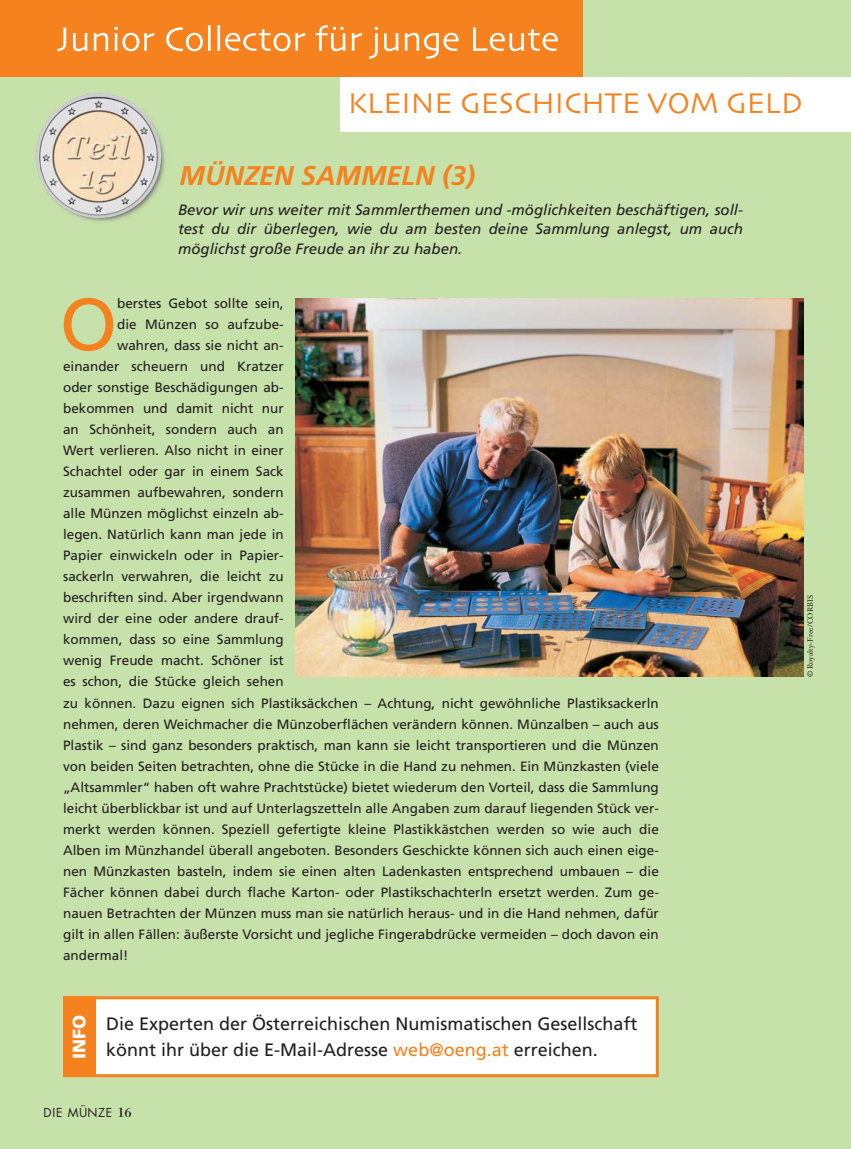
<style>
.page{position:relative;width:851px;height:1149px;background:#fff}
.page>*{position:absolute;margin:0;border:0;box-sizing:border-box;transform-origin:0 0}
.t1{font:73.65px "Frutiger";color:#f5821f}
.t2{font:30px "Skia";color:#f5821f}
.t3{font:italic 700 27px "Frutiger";color:#f5821f}
.t4{font:18px/25.5px "Frutiger";color:#231f20}
.t5{font:900 18px "Frutiger";color:#fff}
.t6{font:italic 15px/19.5px "Frutiger";color:#231f20;text-align:justify}
.t7{font:13.5px "Frutiger";color:#231f20}
.t8{font:12px "Futura";letter-spacing:.06em;color:#231f20}
.t9{font:7.5px "Janson Text";color:#231f20}
.s1{color:#f5821f}
.s2{font-family:"Bodoni";font-size:14.25px}
</style>
<div class="page">
<div style="left:0;top:1px;width:850px;height:1147px;background:#c6e1aa"></div>
<div style="left:0;top:1px;width:583px;height:76px;background:#f5821f"></div>
<svg style="left:57px;top:28px;width:9px;height:23px"></svg>
<svg style="left:73px;top:33px;width:14px;height:18px"></svg>
<svg style="left:94px;top:33px;width:14px;height:18px"></svg>
<svg style="left:114px;top:27px;width:40px;height:24px"></svg>
<svg style="left:166px;top:25px;width:45px;height:26px"></svg>
<svg style="left:217px;top:25px;width:88px;height:26px"></svg>
<svg style="left:315px;top:25px;width:30px;height:26px"></svg>
<svg style="left:352px;top:33px;width:10px;height:18px"></svg>
<svg style="left:368px;top:27px;width:10px;height:31px"></svg>
<svg style="left:384px;top:33px;width:14px;height:18px"></svg>
<svg style="left:404px;top:33px;width:54px;height:25px"></svg>
<svg style="left:473px;top:28px;width:84px;height:23px"></svg>
<div style="left:339px;top:77px;width:511px;height:54px;background:#fff"></div>
<img style="left:296px;top:298px;width:507px;height:378px">
<div style="left:65px;top:997px;width:592px;height:78px;background:#fff"></div>
<div style="left:63px;top:995px;width:595px;height:81px;border:3px solid #f5821f"></div>
<div style="left:63px;top:995px;width:33px;height:81px;background:#f5821f"></div>
<img style="left:34px;top:91px;width:135px;height:135px;border-radius:50%">
<img style="left:99px;top:93px;width:62px;height:69px">
<h2 class="t2" style="left:348px;top:92px;width:456px">KLEINE GESCHICHTE VOM GELD</h2>
<h3 class="t3" style="left:179px;top:165px;width:297px">MÜNZEN SAMMELN (3)</h3>
<p class="t6" style="left:178px;top:201px;width:566px">Bevor wir uns weiter mit Sammlerthemen und -möglichkeiten beschäftigen, soll&shy;test du dir überlegen, wie du am besten deine Sammlung anlegst, um auch möglichst große Freude an ihr zu haben.</p>
<h1 class="t1" style="left:60px;top:295px;width:59px">O</h1>
<p class="t7" style="left:117px;top:298px;width:168px">berstes Gebot sollte sein,</p>
<p class="t7" style="left:117px;top:319px;width:168px">die Münzen so aufzube-</p>
<p class="t7" style="left:117px;top:340px;width:168px">wahren, dass sie nicht an-</p>
<p class="t7" style="left:63px;top:361px;width:222px">einander scheuern und Kratzer</p>
<p class="t7" style="left:63px;top:382px;width:222px">oder sonstige Beschädigungen ab-</p>
<p class="t7" style="left:63px;top:403px;width:222px">bekommen und damit nicht nur</p>
<p class="t7" style="left:63px;top:424px;width:222px">an Schönheit, sondern auch an</p>
<p class="t7" style="left:63px;top:445px;width:222px">Wert verlieren. Also nicht in einer</p>
<p class="t7" style="left:63px;top:466px;width:222px">Schachtel oder gar in einem Sack</p>
<p class="t7" style="left:63px;top:487px;width:222px">zusammen aufbewahren, sondern</p>
<p class="t7" style="left:63px;top:508px;width:222px">alle Münzen möglichst einzeln ab-</p>
<p class="t7" style="left:63px;top:529px;width:222px">legen. Natürlich kann man jede in</p>
<p class="t7" style="left:63px;top:550px;width:222px">Papier einwickeln oder in Papier-</p>
<p class="t7" style="left:63px;top:571px;width:222px">sackerln verwahren, die leicht zu</p>
<p class="t7" style="left:63px;top:592px;width:222px">beschriften sind. Aber irgendwann</p>
<p class="t7" style="left:63px;top:613px;width:222px">wird der eine oder andere drauf-</p>
<p class="t7" style="left:63px;top:634px;width:222px">kommen, dass so eine Sammlung</p>
<p class="t7" style="left:63px;top:655px;width:222px">wenig Freude macht. Schöner ist</p>
<p class="t7" style="left:63px;top:676px;width:222px">es schon, die Stücke gleich sehen</p>
<p class="t7" style="left:63px;top:697px;width:597px">zu können. Dazu eignen sich Plastiksäckchen – Achtung, nicht gewöhnliche Plastiksackerln</p>
<p class="t7" style="left:63px;top:718px;width:597px">nehmen, deren Weichmacher die Münzoberflächen verändern können. Münzalben – auch aus</p>
<p class="t7" style="left:63px;top:739px;width:597px">Plastik – sind ganz besonders praktisch, man kann sie leicht transportieren und die Münzen</p>
<p class="t7" style="left:63px;top:760px;width:597px">von beiden Seiten betrachten, ohne die Stücke in die Hand zu nehmen. Ein Münzkasten (viele</p>
<p class="t7" style="left:63px;top:781px;width:597px">„Altsammler“ haben oft wahre Prachtstücke) bietet wiederum den Vorteil, dass die Sammlung</p>
<p class="t7" style="left:63px;top:802px;width:597px">leicht überblickbar ist und auf Unterlagszetteln alle Angaben zum darauf liegenden Stück ver-</p>
<p class="t7" style="left:63px;top:823px;width:597px">merkt werden können. Speziell gefertigte kleine Plastikkästchen werden so wie auch die</p>
<p class="t7" style="left:63px;top:844px;width:597px">Alben im Münzhandel überall angeboten. Besonders Geschickte können sich auch einen eige-</p>
<p class="t7" style="left:63px;top:865px;width:597px">nen Münzkasten basteln, indem sie einen alten Ladenkasten entsprechend umbauen – die</p>
<p class="t7" style="left:63px;top:886px;width:597px">Fächer können dabei durch flache Karton- oder Plastikschachterln ersetzt werden. Zum ge-</p>
<p class="t7" style="left:63px;top:907px;width:597px">nauen Betrachten der Münzen muss man sie natürlich heraus- und in die Hand nehmen, dafür</p>
<p class="t7" style="left:63px;top:928px;width:597px">gilt in allen Fällen: äußerste Vorsicht und jegliche Fingerabdrücke vermeiden – doch davon ein</p>
<p class="t7" style="left:63px;top:949px;width:67px">andermal!</p>
<h3 class="t5" style="left:72px;top:1058px;width:46px;rotate:-90deg">INFO</h3>
<h3 class="t4" style="left:106px;top:1012px;width:533px">Die Experten der Österreichischen Numismatischen Gesellschaft könnt ihr über die E-Mail-Adresse <span class="s1">web@oeng.at</span> erreichen.</h3>
<p class="t8" style="left:44px;top:1106px;width:90px">DIE MÜNZE <span class="s2">16</span></p>
<p class="t9" style="left:807px;top:677px;width:83px;rotate:-90deg">© Royalty-Free/CORBIS</p>
</div>
